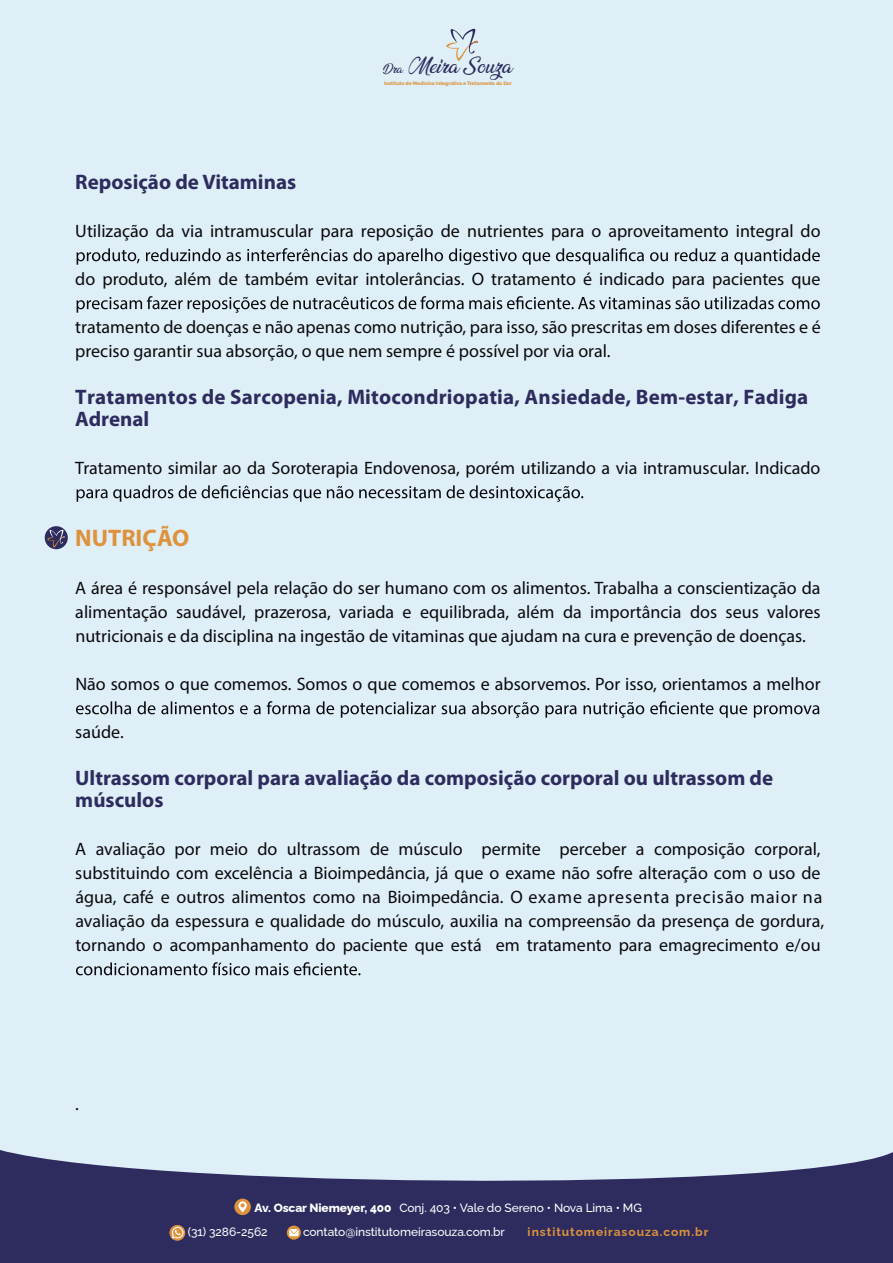
<style>
.page{position:relative;width:893px;height:1263px;background:#deeff7}
.page>*{position:absolute;margin:0;border:0;box-sizing:border-box;transform-origin:0 0}
.t1{font:700 24px "Myriad Pro";color:#dd923b}
.t2{font:700 21px/22.5px "Myriad Pro";color:#2e2c5e}
.t3{font:18px/24px "Myriad Pro";color:#0b090c}
.t4{font:17.85px "Ananda";color:#2e2c5e}
.t5{font:500 12px/24px "Raleway";letter-spacing:-.005em;color:#fff}
.t6{font:700 12px "Raleway";letter-spacing:.08em;color:#dd923b}
.t7{font:800 4.95px "Raleway";letter-spacing:-.005em;color:#dd923b}
.s1{font-size:10.5px}
.s2{font-family:"Autography";font-size:10.5px}
.s3{font-weight:800}
</style>
<div class="page">
<svg style="left:446px;top:29px;width:32px;height:32px"></svg>
<svg style="left:0;top:1150px;width:893px;height:113px;fill:#2e2c5e"></svg>
<svg style="left:234px;top:1198px;width:17px;height:17px"></svg>
<svg style="left:238px;top:1201px;width:9px;height:11px"></svg>
<svg style="left:287px;top:1225px;width:14px;height:15px"></svg>
<svg style="left:289px;top:1229px;width:10px;height:7px"></svg>
<svg style="left:169px;top:1225px;width:16px;height:16px"></svg>
<svg style="left:172px;top:1227px;width:11px;height:11px"></svg>
<svg style="left:45px;top:526px;width:23px;height:23px"></svg>
<svg style="left:47px;top:530px;width:18px;height:18px"></svg>
<svg style="left:77px;top:248px;width:743px;height:17px"></svg>
<svg style="left:77px;top:296px;width:743px;height:17px"></svg>
<svg style="left:77px;top:485px;width:506px;height:17px"></svg>
<svg style="left:76px;top:701px;width:743px;height:17px"></svg>
<svg style="left:76px;top:962px;width:284px;height:13px"></svg>
<p class="t4" style="left:383px;top:56px;width:131px"><span class="s1">Dra</span><span class="s2">.</span> Meira Souza</p>
<p class="t7" style="left:384px;top:79px;width:129px">Instituto de Medicina Integrativa e Tratamento da Dor</p>
<p class="t2" style="left:75px;top:170px;width:222px">Reposição de Vitaminas</p>
<p class="t3" style="left:75px;top:219px;width:747px">Utilização da via intramuscular para reposição de nutrientes para o aproveitamento integral do</p>
<p class="t3" style="left:75px;top:267px;width:747px">do produto, além de também evitar intolerâncias. O tratamento é indicado para pacientes que</p>
<p class="t3" style="left:75px;top:315px;width:747px">tratamento de doenças e não apenas como nutrição, para isso, são prescritas em doses diferentes e é preciso garantir sua absorção, o que nem sempre é possível por via oral.</p>
<p class="t2" style="left:75px;top:385px;width:734px">Tratamentos de Sarcopenia, Mitocondriopatia, Ansiedade, Bem-estar, Fadiga<br>Adrenal</p>
<p class="t3" style="left:75px;top:456px;width:747px">Tratamento similar ao da Soroterapia Endovenosa, porém utilizando a via intramuscular. Indicado</p>
<h1 class="t1" style="left:75px;top:522px;width:116px">NUTRIÇÃO</h1>
<p class="t3" style="left:75px;top:576px;width:747px;text-align:justify">A área é responsável pela relação do ser humano com os alimentos. Trabalha a conscientização da alimentação saudável, prazerosa, variada e equilibrada, além da importância dos seus valores nutricionais e da disciplina na ingestão de vitaminas que ajudam na cura e prevenção de doenças.</p>
<p class="t3" style="left:75px;top:672px;width:747px">Não somos o que comemos. Somos o que comemos e absorvemos. Por isso, orientamos a melhor</p>
<p class="t3" style="left:75px;top:720px;width:50px">saúde.</p>
<p class="t2" style="left:75px;top:766px;width:699px">Ultrassom corporal para avaliação da composição corporal ou ultrassom de músculos</p>
<p class="t3" style="left:75px;top:837px;width:750px">A avaliação por meio do ultrassom de músculo permite perceber a composição corporal, substituindo com excelência a Bioimpedância, já que o exame não sofre alteração com o uso de água, café e outros alimentos como na Bioimpedância. O exame apresenta precisão maior na avaliação da espessura e qualidade do músculo, auxilia na compreensão da presença de gordura, tornando o acompanhamento do paciente que está em tratamento para emagrecimento e/ou</p>
<p class="t3" style="left:75px;top:1091px;width:5px">.</p>
<p class="t5" style="left:188px;top:1194px;width:455px;text-indent:67px"><span class="s3">Av. Oscar Niemeyer, 400</span> Conj. 403 • Vale do Sereno • Nova Lima • MG (31) 3286-2562</p>
<p class="t5" style="left:303px;top:1218px;width:203px">contato@institutomeirasouza.com.br</p>
<p class="t6" style="left:528px;top:1222px;width:182px">institutomeirasouza.com.br</p>
</div>
